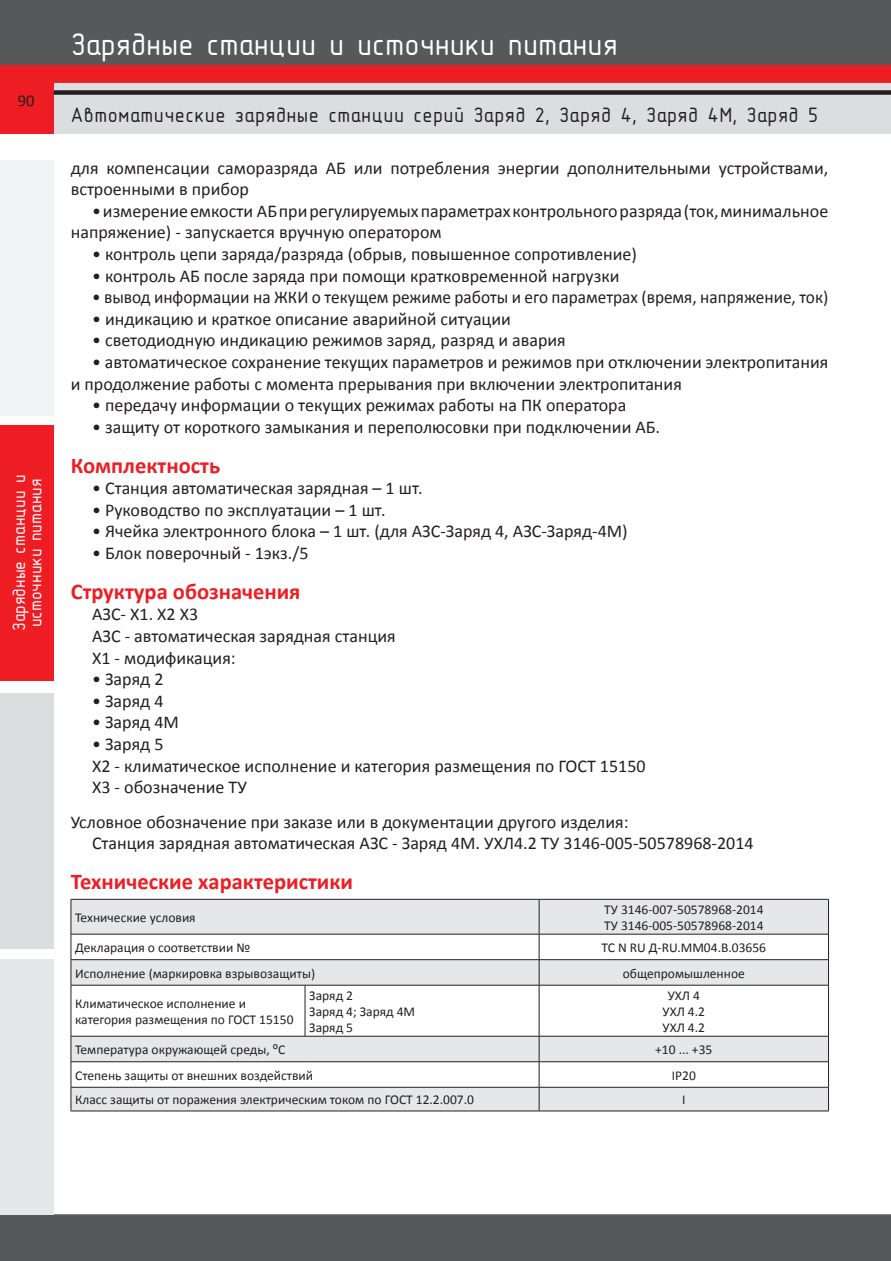
<style>
.page{position:relative;width:891px;height:1261px;background:#fff}
.page>*{position:absolute;margin:0;border:0;box-sizing:border-box;transform-origin:0 0}
.t1{font:31.5px "GOST 2.304 81 type B";color:#fff}
.Подзаголовок{font:700 22.5px "Calibri";color:#ee1d23}
.Заголовок{font:21px "GOST 2.304 81 type B";letter-spacing:.02em;color:#231f20}
.Общий_текст{font:18px/21.6px "Calibri";color:#231f20}
.Общий_текст-2{font:18px "Calibri";color:#231f20;scale:.96 1}
.Подзаголовок-2{font:18px "Calibri";color:#231f20}
.t2{font:18px/16.5px "GOST 2.304 81 type B";color:#fff}
.t3{font:16.5px "Calibri";color:#231f20}
.таблица{font:13.5px/16.2px "Calibri";color:#231f20}
</style>
<div class="page">
<div style="left:0;top:0;width:890px;height:66px;background:#57585a"></div>
<div style="left:0;top:66px;width:890px;height:17px;background:#ee1d23"></div>
<div style="left:54px;top:83px;width:836px;height:51px;background:#dcdddf"></div>
<div style="left:0;top:66px;width:54px;height:68px;background:#ee1d23"></div>
<div style="left:54px;top:90px;width:836px;height:5px;background:#231f20"></div>
<div style="left:0;top:160px;width:54px;height:255px;background:#f2f3f4"></div>
<div style="left:0;top:693px;width:54px;height:256px;background:#dcdddf"></div>
<div style="left:0;top:959px;width:54px;height:256px;background:#e6e7e9"></div>
<div style="left:0;top:425px;width:53px;height:255px;background:#ee1d23"></div>
<svg style="left:72px;top:900px;width:755px;height:136px"></svg>
<hr style="left:71px;top:899px;width:234px;height:1px;background:#231f20">
<hr style="left:71px;top:899px;width:1px;height:35px;background:#231f20">
<hr style="left:305px;top:899px;width:234px;height:1px;background:#231f20">
<hr style="left:539px;top:899px;width:289px;height:1px;background:#231f20">
<hr style="left:538px;top:899px;width:1px;height:35px;background:#231f20">
<hr style="left:827px;top:899px;width:1px;height:35px;background:#231f20">
<hr style="left:71px;top:934px;width:234px;height:1px;background:#231f20">
<hr style="left:305px;top:934px;width:234px;height:1px;background:#231f20">
<hr style="left:539px;top:934px;width:289px;height:1px;background:#231f20">
<hr style="left:71px;top:959px;width:234px;height:1px;background:#231f20">
<svg style="left:71px;top:934px;width:1px;height:51px"></svg>
<hr style="left:305px;top:959px;width:234px;height:1px;background:#231f20">
<hr style="left:539px;top:959px;width:289px;height:1px;background:#231f20">
<svg style="left:538px;top:934px;width:1px;height:51px"></svg>
<svg style="left:827px;top:934px;width:1px;height:51px"></svg>
<hr style="left:71px;top:985px;width:234px;height:1px;background:#231f20">
<hr style="left:71px;top:985px;width:1px;height:51px;background:#231f20">
<hr style="left:305px;top:985px;width:234px;height:1px;background:#231f20">
<hr style="left:304px;top:985px;width:1px;height:51px;background:#231f20">
<hr style="left:539px;top:985px;width:289px;height:1px;background:#231f20">
<hr style="left:538px;top:985px;width:1px;height:51px;background:#231f20">
<hr style="left:827px;top:985px;width:1px;height:51px;background:#231f20">
<svg style="left:71px;top:1036px;width:757px;height:75px"></svg>
<hr style="left:71px;top:1111px;width:234px;height:1px;background:#231f20">
<hr style="left:305px;top:1111px;width:234px;height:1px;background:#231f20">
<hr style="left:539px;top:1111px;width:289px;height:1px;background:#231f20">
<div style="left:0;top:1214px;width:891px;height:47px;background:#57585a"></div>
<p class="t3" style="left:18px;top:90px;width:18px">90</p>
<p class="t2" style="left:11px;top:631px;width:158px;rotate:-90deg">Зарядные станции и источники питания</p>
<h1 class="t1" style="left:71px;top:27px;width:548px">Зарядные станции и источники питания</h1>
<p class="Заголовок" style="left:71px;top:103px;width:748px">Автоматические зарядные станции серий Заряд 2, Заряд 4, Заряд 4М, Заряд 5</p>
<p class="Общий_текст" style="left:71px;top:157px;width:758px">для компенсации саморазряда АБ или потребления энергии дополнительными устройствами, встроенными в прибор</p>
<p class="Общий_текст" style="left:71px;top:200px;width:758px;text-indent:21px">• измерение емкости АБ при регулируемых параметрах контрольного разряда (ток, минимальное напряжение) - запускается вручную оператором</p>
<p class="Общий_текст" style="left:92px;top:243px;width:546px">• контроль цепи заряда/разряда (обрыв, повышенное сопротивление)</p>
<p class="Общий_текст" style="left:92px;top:265px;width:528px">• контроль АБ после заряда при помощи кратковременной нагрузки</p>
<p class="Общий_текст-2" style="left:92px;top:286px;width:768px">• вывод информации на ЖКИ о текущем режиме работы и его параметрах (время, напряжение, ток)</p>
<p class="Общий_текст" style="left:92px;top:308px;width:420px">• индикацию и краткое описание аварийной ситуации</p>
<p class="Общий_текст" style="left:92px;top:330px;width:475px">• светодиодную индикацию режимов заряд, разряд и авария</p>
<p class="Общий_текст" style="left:71px;top:351px;width:758px;text-indent:21px">• автоматическое сохранение текущих параметров и режимов при отключении электропитания и продолжение работы с момента прерывания при включении электропитания</p>
<p class="Общий_текст" style="left:92px;top:394px;width:535px">• передачу информации о текущих режимах работы на ПК оператора</p>
<p class="Общий_текст" style="left:92px;top:416px;width:569px">• защиту от короткого замыкания и переполюсовки при подключении АБ.</p>
<p class="Подзаголовок" style="left:71px;top:451px;width:151px">Комплектность</p>
<p class="Общий_текст" style="left:92px;top:477px;width:332px">• Станция автоматическая зарядная – 1 шт.</p>
<p class="Общий_текст" style="left:92px;top:499px;width:295px">• Руководство по эксплуатации – 1 шт.</p>
<p class="Общий_текст" style="left:92px;top:521px;width:537px">• Ячейка электронного блока – 1 шт. (для АЗС-Заряд 4, АЗС-Заряд-4М)</p>
<p class="Общий_текст" style="left:92px;top:542px;width:218px">• Блок поверочный - 1экз./5</p>
<p class="Подзаголовок" style="left:71px;top:577px;width:231px">Структура обозначения</p>
<p class="Общий_текст" style="left:92px;top:603px;width:108px">АЗС- Х1. Х2 Х3</p>
<p class="Общий_текст" style="left:92px;top:625px;width:305px">АЗС - автоматическая зарядная станция</p>
<p class="Общий_текст" style="left:92px;top:647px;width:145px">Х1 - модификация:</p>
<p class="Общий_текст" style="left:92px;top:668px;width:73px">• Заряд 2</p>
<p class="Общий_текст" style="left:92px;top:690px;width:73px">• Заряд 4</p>
<p class="Общий_текст" style="left:92px;top:711px;width:88px">• Заряд 4М</p>
<p class="Общий_текст" style="left:92px;top:733px;width:73px">• Заряд 5</p>
<p class="Общий_текст" style="left:92px;top:755px;width:555px">Х2 - климатическое исполнение и категория размещения по ГОСТ 15150</p>
<p class="Общий_текст" style="left:92px;top:776px;width:156px">Х3 - обозначение ТУ</p>
<p class="Подзаголовок-2" style="left:71px;top:810px;width:559px">Условное обозначение при заказе или в документации другого изделия:</p>
<p class="Общий_текст" style="left:92px;top:832px;width:662px">Станция зарядная автоматическая АЗС - Заряд 4М. УХЛ4.2 ТУ 3146-005-50578968-2014</p>
<p class="Подзаголовок" style="left:71px;top:867px;width:284px">Технические характеристики</p>
<p class="таблица" style="left:75px;top:909px;width:122px">Технические условия</p>
<p class="таблица" style="left:604px;top:901px;width:161px">ТУ 3146-007-50578968-2014</p>
<p class="таблица" style="left:604px;top:917px;width:161px">ТУ 3146-005-50578968-2014</p>
<p class="таблица" style="left:75px;top:939px;width:176px">Декларация о соответствии №</p>
<p class="таблица" style="left:601px;top:939px;width:166px">ТС N RU Д-RU.ММ04.В.03656</p>
<p class="таблица" style="left:75px;top:965px;width:241px">Исполнение (маркировка взрывозащиты)</p>
<p class="таблица" style="left:622px;top:965px;width:124px">общепромышленное</p>
<p class="таблица" style="left:75px;top:995px;width:220px">Климатическое исполнение и категория размещения по ГОСТ 15150</p>
<p class="таблица" style="left:309px;top:987px;width:45px">Заряд 2</p>
<p class="таблица" style="left:309px;top:1003px;width:107px">Заряд 4; Заряд 4М</p>
<p class="таблица" style="left:309px;top:1019px;width:45px">Заряд 5</p>
<p class="таблица" style="left:667px;top:987px;width:34px">УХЛ 4</p>
<p class="таблица" style="left:662px;top:1003px;width:44px">УХЛ 4.2</p>
<p class="таблица" style="left:662px;top:1019px;width:44px">УХЛ 4.2</p>
<p class="таблица" style="left:75px;top:1041px;width:211px">Температура окружающей среды, ⁰С</p>
<p class="таблица" style="left:655px;top:1041px;width:59px">+10 ... +35</p>
<p class="таблица" style="left:75px;top:1067px;width:239px">Степень защиты от внешних воздействий</p>
<p class="таблица" style="left:671px;top:1067px;width:26px">IP20</p>
<p class="таблица" style="left:75px;top:1091px;width:400px">Класс защиты от поражения электрическим током по ГОСТ 12.2.007.0</p>
<p class="таблица" style="left:681px;top:1091px;width:5px">I</p>
</div>
